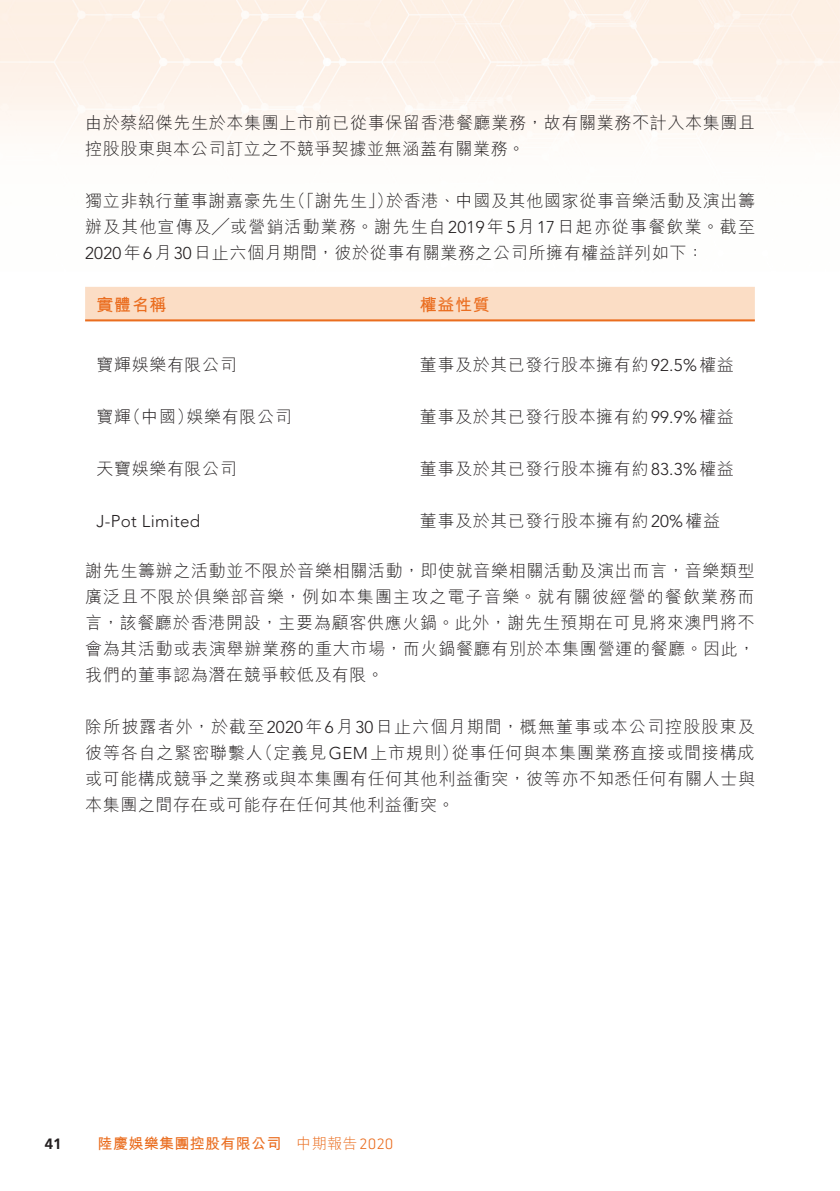
<style>
.page{position:relative;width:840px;height:1191px;background:#fff}
.page>*{position:absolute;margin:0;border:0;box-sizing:border-box;transform-origin:0 0}
._00_txt{font:300 17px/26px "M Hei HK";letter-spacing:.035em;color:#231f20}
._00_txt-2{font:300 17px/26px "M Hei HK";letter-spacing:.065em;color:#231f20;text-align:right}
._00_txt-3{font:300 17px "Avenir LT Std";letter-spacing:.015em;color:#231f20}
._50_Table_txt{font:700 17px "M Hei HK";letter-spacing:.04em;color:#ea6d1f}
.t1{font:700 15px "M Hei HK";letter-spacing:.02em;color:#ea6d1f}
.t2{font:300 15px "M Hei HK";color:#ea6d1f}
.t3{font:700 15px "Frutiger LT Std";color:#231f20}
.s1{font-family:"Avenir LT Std"}
.s2{font-family:"Battersea"}
</style>
<div class="page">
<img style="left:0;top:0;width:839px;height:322px">
<div style="left:85px;top:287px;width:669px;height:32px;background:#fbddc5"></div>
<hr style="left:85px;top:319px;width:335px;height:2px;background:#ea6d1f">
<hr style="left:420px;top:319px;width:334px;height:2px;background:#ea6d1f">
<p class="_00_txt" style="left:85px;top:109px;width:671px">由於蔡紹傑先生於本集團上市前已從事保留香港餐廳業務，故有關業務不計入本集團且控股股東與本公司訂立之不競爭契據並無涵蓋有關業務。</p>
<p class="_00_txt" style="left:386px;top:187px;width:370px">於香港、中國及其他國家從事音樂活動及演出籌</p>
<p class="_00_txt" style="left:289px;top:187px;width:106px">（「謝先生」）</p>
<p class="_00_txt" style="left:85px;top:187px;width:671px">獨立非執行董事謝嘉豪先生<br>辦及其他宣傳及╱或營銷活動業務。謝先生自<span class="s1">2019</span>年<span class="s1">5</span>月<span class="s1">17</span>日起亦從事餐飲業。截至<br><span class="s1">2020</span>年<span class="s1">6</span>月<span class="s1">30</span>日止六個月期間，彼於從事有關業務之公司所擁有權益詳列如下：</p>
<p class="_50_Table_txt" style="left:420px;top:292px;width:71px">權益性質</p>
<p class="_50_Table_txt" style="left:96px;top:292px;width:71px">實體名稱</p>
<p class="_00_txt" style="left:96px;top:352px;width:142px">寶輝娛樂有限公司</p>
<p class="_00_txt" style="left:420px;top:352px;width:315px">董事及於其已發行股本擁有約<span class="s1">92.5%</span>權益</p>
<p class="_00_txt" style="left:124px;top:404px;width:71px">（中國）</p>
<p class="_00_txt" style="left:186px;top:404px;width:107px">娛樂有限公司</p>
<p class="_00_txt" style="left:96px;top:404px;width:36px">寶輝</p>
<p class="_00_txt" style="left:420px;top:404px;width:315px">董事及於其已發行股本擁有約<span class="s1">99.9%</span>權益</p>
<p class="_00_txt" style="left:96px;top:456px;width:142px">天寶娛樂有限公司</p>
<p class="_00_txt" style="left:420px;top:456px;width:315px">董事及於其已發行股本擁有約<span class="s1">83.3%</span>權益</p>
<p class="_00_txt" style="left:420px;top:508px;width:301px">董事及於其已發行股本擁有約<span class="s1">20%</span>權益</p>
<p class="_00_txt-3" style="left:96px;top:511px;width:105px">-J Pot Limited</p>
<p class="_00_txt" style="left:85px;top:557px;width:671px;text-align:justify">謝先生籌辦之活動並不限於音樂相關活動，即使就音樂相關活動及演出而言，音樂類型廣泛且不限於俱樂部音樂，例如本集團主攻之電子音樂。就有關彼經營的餐飲業務而言，該餐廳於香港開設，主要為顧客供應火鍋。此外，謝先生預期在可見將來澳門將不會為其活動或表演舉辦業務的重大市場，而火鍋餐廳有別於本集團營運的餐廳。因此，我們的董事認為潛在競爭較低及有限。</p>
<p class="_00_txt-2" style="left:85px;top:713px;width:671px">除所披露者外，於截至<span class="s1">2020</span>年<span class="s1">6</span>月<span class="s1">30</span>日止六個月期間，概無董事或本公司控股股東及從事任何與本集團業務直接或間接構成</p>
<p class="_00_txt" style="left:256px;top:739px;width:204px">（定義見<span class="s1">GEM</span>上市規則）</p>
<p class="_00_txt" style="left:85px;top:739px;width:671px">彼等各自之緊密聯繫人<br>或可能構成競爭之業務或與本集團有任何其他利益衝突，彼等亦不知悉任何有關人士與本集團之間存在或可能存在任何其他利益衝突。</p>
<p class="t3" style="left:45px;top:1135px;width:18px">41</p>
<p class="t1" style="left:98px;top:1133px;width:185px">陸慶娛樂集團控股有限公司</p>
<p class="t2" style="left:296px;top:1136px;width:98px">中期報告<span class="s2">2020</span></p>
</div>
